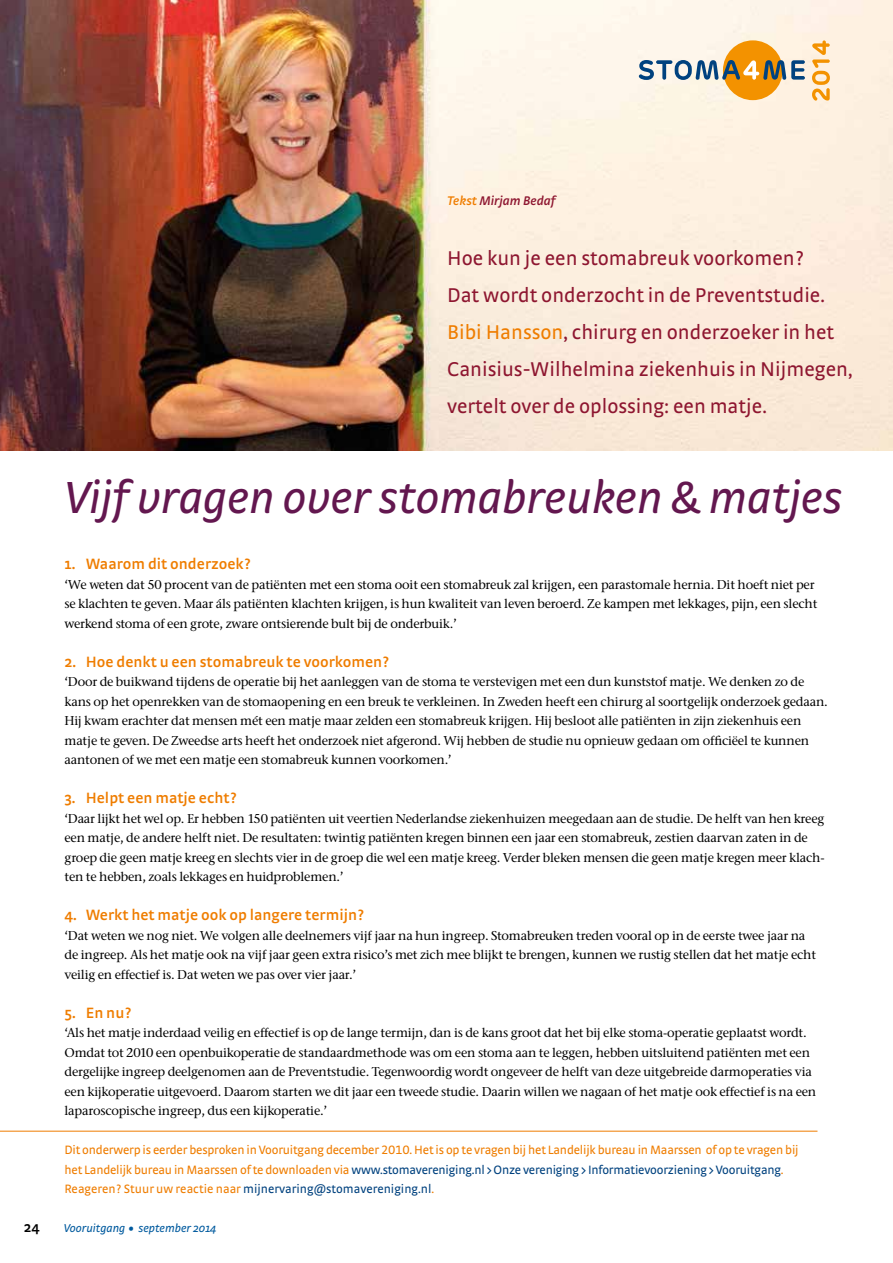
<style>
.page{position:relative;width:893px;height:1263px;background:#fff}
.page>*{position:absolute;margin:0;border:0;box-sizing:border-box;transform-origin:0 0}
.t1{font:italic 47.25px "Strada";color:#63174f}
.t2{font:21px/36.8px "Strada";color:#8e1630}
.t3{font:600 15.75px "Strada";color:#ef7d00}
.t4{font:600 15px "Strada";color:#000}
.t5{font:italic 600 13.2px "Strada";color:#8e1630}
.t6{font:500 12.75px/19.5px "Stone Serif ITC";letter-spacing:-.015em;color:#000}
.t7{font:12.75px/19.5px "Strada TF";letter-spacing:-.015em;color:#ef7d00}
.t8{font:12.75px "Strada";color:#00427f}
.t9{font:italic 12px "Strada";color:#005a9e}
.s1{color:#ef7d00}
.s2{color:#00427f}
.s3{font-size:21px}
</style>
<div class="page">
<img style="left:0;top:0;width:893px;height:451px">
<div style="left:723px;top:40px;width:60px;height:60px;background:#f39200;border-radius:50%"></div>
<svg style="left:639px;top:60px;width:166px;height:20px"></svg>
<svg style="left:812px;top:40px;width:18px;height:61px"></svg>
<hr style="left:0;top:1131px;width:817px;height:1px;background:#ef7d00">
<p class="t5" style="left:447px;top:192px;width:110px"><span class="s1">Tekst</span> Mirjam Bedaf</p>
<h2 class="t2" style="left:447px;top:240px;width:407px">Hoe kun je een stomabreuk voorkomen?<br>Dat wordt onderzocht in de Preventstudie.<br><span class="s1">Bibi Hansson</span>, chirurg en onderzoeker in het Canisius-Wilhelmina ziekenhuis in Nijmegen, vertelt over de oplossing: een matje.</h2>
<h1 class="t1" style="left:64px;top:471px;width:779px">Vijf vragen over stomabreuken &amp; matjes</h1>
<p class="t3" style="left:64px;top:555px;width:188px">1. Waarom dit onderzoek?</p>
<p class="t6" style="left:64px;top:574px;width:754px">‘We weten dat 50 procent van de patiënten met een stoma ooit een stomabreuk zal krijgen, een parastomale hernia. Dit hoeft niet per se klachten te geven. Maar áls patiënten klachten krijgen, is hun kwaliteit van leven beroerd. Ze kampen met lekkages, pijn, een slecht werkend stoma of een grote, zware ontsierende bult bij de onderbuik.’</p>
<p class="t3" style="left:64px;top:652px;width:326px">2. Hoe denkt u een stomabreuk te voorkomen?</p>
<p class="t6" style="left:64px;top:672px;width:765px">‘Door de buikwand tijdens de operatie bij het aanleggen van de stoma te verstevigen met een dun kunststof matje. We denken zo de kans op het openrekken van de stomaopening en een breuk te verkleinen. In Zweden heeft een chirurg al soortgelijk onderzoek gedaan.<br>Hij kwam erachter dat mensen mét een matje maar zelden een stomabreuk krijgen. Hij besloot alle patiënten in zijn ziekenhuis een matje te geven. De Zweedse arts heeft het onderzoek niet afgerond. Wij hebben de studie nu opnieuw gedaan om officiëel te kunnen aantonen of we met een matje een stomabreuk kunnen voorkomen.’</p>
<p class="t3" style="left:64px;top:789px;width:174px">3. Helpt een matje echt?</p>
<p class="t6" style="left:64px;top:808px;width:762px">‘Daar lijkt het wel op. Er hebben 150 patiënten uit veertien Nederlandse ziekenhuizen meegedaan aan de studie. De helft van hen kreeg een matje, de andere helft niet. De resultaten: twintig patiënten kregen binnen een jaar een stomabreuk, zestien daarvan zaten in de groep die geen matje kreeg en slechts vier in de groep die wel een matje kreeg. Verder bleken mensen die geen matje kregen meer klach&shy;ten te hebben, zoals lekkages en huidproblemen.’</p>
<p class="t3" style="left:64px;top:906px;width:301px">4. Werkt het matje ook op langere termijn?</p>
<p class="t6" style="left:64px;top:925px;width:753px">‘Dat weten we nog niet. We volgen alle deelnemers vijf jaar na hun ingreep. Stomabreuken treden vooral op in de eerste twee jaar na de ingreep. Als het matje ook na vijf jaar geen extra risico’s met zich mee blijkt te brengen, kunnen we rustig stellen dat het matje echt veilig en effectief is. Dat weten we pas over vier jaar.’</p>
<p class="t3" style="left:64px;top:1003px;width:69px">5. En nu?</p>
<p class="t6" style="left:64px;top:1023px;width:753px">‘Als het matje inderdaad veilig en effectief is op de lange termijn, dan is de kans groot dat het bij elke stoma-operatie geplaatst wordt.<br>Omdat tot 2010 een openbuikoperatie de standaardmethode was om een stoma aan te leggen, hebben uitsluitend patiënten met een dergelijke ingreep deelgenomen aan de Preventstudie. Tegenwoordig wordt ongeveer de helft van deze uitgebreide darmoperaties via een kijkoperatie uitgevoerd. Daarom starten we dit jaar een tweede studie. Daarin willen we nagaan of het matje ook effectief is na een laparoscopische ingreep, dus een kijkoperatie.’</p>
<p class="t7" style="left:64px;top:1140px;width:736px">Dit onderwerp is eerder besproken in Vooruitgang december 2010. Het is op te vragen bij het Landelijk bureau in Maarssen of op te vragen bij het Landelijk bureau in Maarssen of te downloaden via <span class="s2">www.stomavereniging.nl &gt; Onze vereniging &gt; Informatievoorziening &gt; Vooruitgang</span>.</p>
<p class="t8" style="left:64px;top:1181px;width:371px"><span class="s1">Reageren? Stuur uw reactie naar</span> mijnervaring@stomavereniging.nl<span class="s1">.</span></p>
<p class="t4" style="left:24px;top:1218px;width:17px">24</p>
<p class="t9" style="left:64px;top:1221px;width:154px">Vooruitgang <span class="s3">•</span> september 2014</p>
</div>
